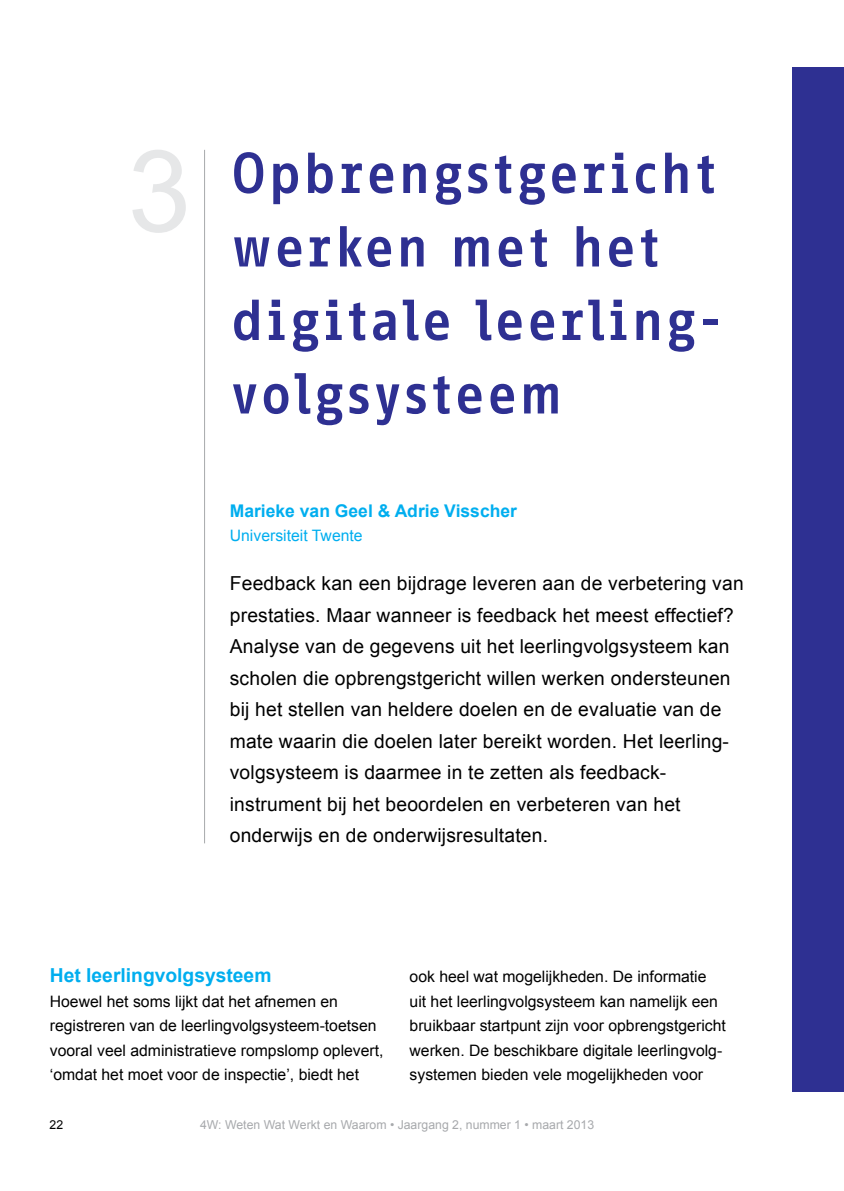
<style>
.page{position:relative;width:844px;height:1191px;background:#fff}
.page>*{position:absolute;margin:0;border:0;box-sizing:border-box;transform-origin:0 0}
.t1{font:113.75px "Arial";color:#e6e7e8}
.t2{font:700 56px/73.5px "Info Office";letter-spacing:-.005em;color:#2e3092}
.t3{font:19.25px/31.5px "Arial";letter-spacing:.01em;color:#000}
.t4{font:700 19.25px "Arial";color:#00aeef}
.t5{font:700 17.5px "Arial";color:#00aeef}
.t6{font:15.75px/24.5px "Arial";color:#000}
.t7{font:15.75px "Arial";color:#00aeef}
.t8{font:12.25px "Arial";color:#a7a9ac}
.t9{font:12.25px "Arial";color:#000}
</style>
<div class="page">
<div style="left:791px;top:67px;width:52px;height:1024px;background:#2e3092"></div>
<hr style="left:204px;top:150px;width:1px;height:693px;background:#a7a9ac">
<h1 class="t1" style="left:128px;top:117px;width:65px">3</h1>
<h2 class="t2" style="left:229px;top:135px;width:495px">Opbrengstgericht werken met het digitale leerling&shy;volgsysteem</h2>
<p class="t5" style="left:230px;top:499px;width:288px">Marieke van Geel &amp; Adrie Visscher</p>
<p class="t7" style="left:230px;top:525px;width:134px">Universiteit Twente</p>
<p class="t3" style="left:230px;top:568px;width:515px">Feedback kan een bijdrage leveren aan de verbetering van prestaties. Maar wanneer is feedback het meest effectief?<br>Analyse van de gegevens uit het leerlingvolgsysteem kan scholen die opbrengstgericht willen werken ondersteunen bij het stellen van heldere doelen en de evaluatie van de mate waarin die doelen later bereikt worden. Het leerling&shy;volgsysteem is daarmee in te zetten als feedback&shy;instrument bij het beoordelen en verbeteren van het onderwijs en de onderwijsresultaten.</p>
<p class="t4" style="left:50px;top:962px;width:223px">Het leerlingvolgsysteem</p>
<p class="t6" style="left:50px;top:989px;width:335px">Hoewel het soms lijkt dat het afnemen en registreren van de leerlingvolgsysteem-toetsen vooral veel administratieve rompslomp oplevert, ‘omdat het moet voor de inspectie’, biedt het</p>
<p class="t6" style="left:409px;top:964px;width:318px">ook heel wat mogelijkheden. De informatie uit het leerlingvolgsysteem kan namelijk een bruikbaar startpunt zijn voor opbrengstgericht werken. De beschikbare digitale leerlingvolg&shy;systemen bieden vele mogelijkheden voor</p>
<p class="t9" style="left:50px;top:1116px;width:15px">22</p>
<p class="t8" style="left:200px;top:1116px;width:395px">4W: Weten Wat Werkt en Waarom • Jaargang 2, nummer 1 • maart 2013</p>
</div>
